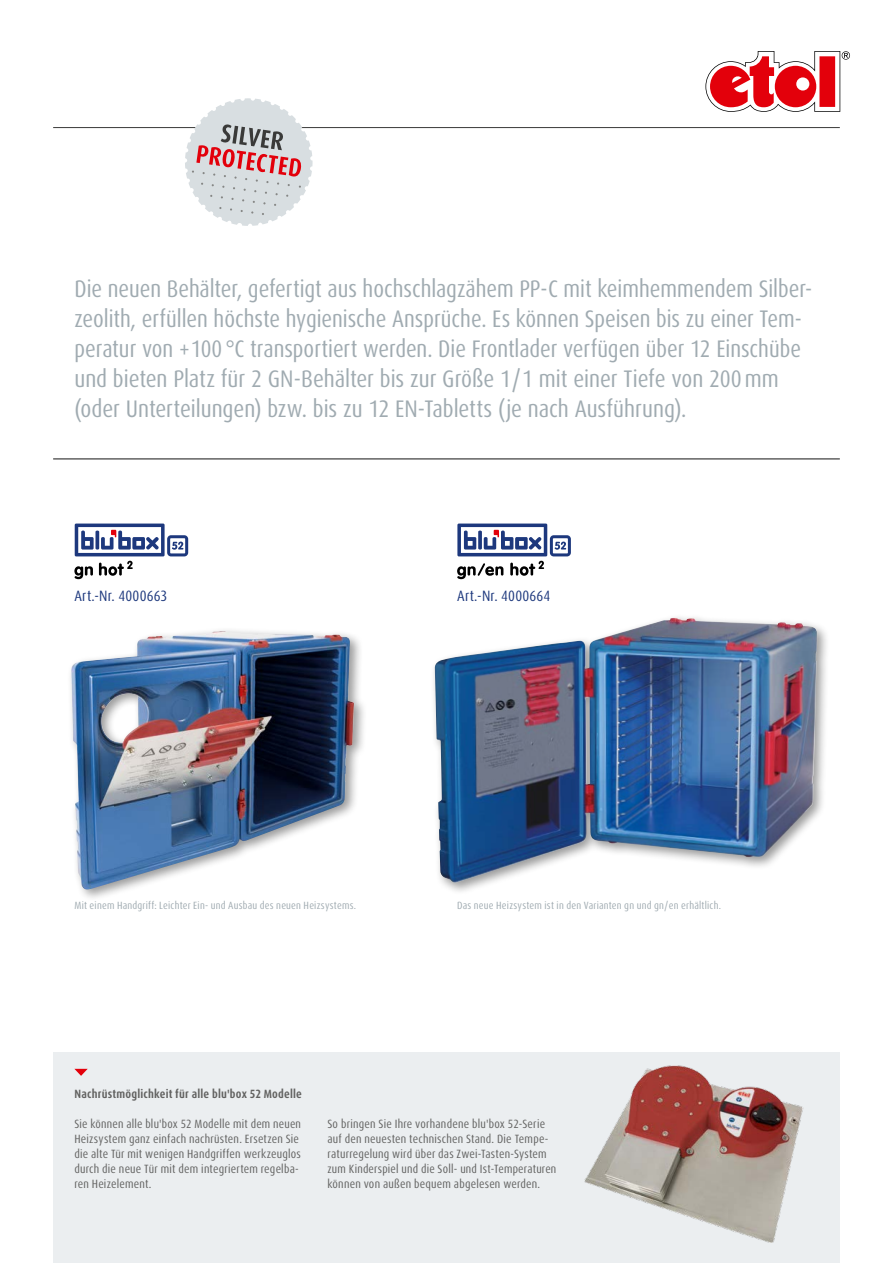
<style>
.page{position:relative;width:893px;height:1263px;background:#fff}
.page>*{position:absolute;margin:0;border:0;box-sizing:border-box;transform-origin:0 0}
.t1{font:condensed 24px/30px "Dax Pro";color:#a0abb1}
.t2{font:condensed 15px "Dax Pro";letter-spacing:.015em;color:#1d387d}
.t3{font:condensed 12px/15px "Dax Pro";letter-spacing:.015em;color:#626261}
.t4{font:700 condensed 12px "Dax Pro";letter-spacing:.015em;color:#626261}
.t5{font:condensed 10.5px "Dax Pro";letter-spacing:.02em;color:#a0abb1}
</style>
<div class="page">
<div style="left:430px;top:613px;width:401px;height:282px;background:#000;opacity:.4"></div>
<img style="left:435px;top:618px;width:382px;height:265px">
<div style="left:66px;top:626px;width:301px;height:276px;background:#000;opacity:.4"></div>
<img style="left:71px;top:631px;width:283px;height:259px">
<hr style="left:53px;top:127px;width:787px;height:1px;background:#3a3a39">
<svg style="left:705px;top:51px;width:145px;height:61px"></svg>
<svg style="left:185px;top:98px;width:128px;height:128px"></svg>
<div style="left:53px;top:1052px;width:787px;height:211px;background:#ebeef0"></div>
<svg style="left:74px;top:1069px;width:14px;height:7px"></svg>
<img style="left:585px;top:1066px;width:219px;height:177px">
<hr style="left:53px;top:458px;width:787px;height:2px;background:#626261">
<svg style="left:457px;top:523px;width:114px;height:56px"></svg>
<svg style="left:74px;top:523px;width:114px;height:56px"></svg>
<p class="t1" style="left:74px;top:274px;width:737px">Die neuen Behälter, gefertigt aus hochschlagzähem PP-C mit keimhemmendem Silber&shy;zeolith, erfüllen höchste hygienische Ansprüche. Es können Speisen bis zu einer Tem&shy;peratur von +100 °C transportiert werden. Die Frontlader verfügen über 12 Einschübe und bieten Platz für 2 GN-Behälter bis zur Größe 1/1 mit einer Tiefe von 200mm (oder Unterteilungen) bzw. bis zu 12 EN-Tabletts (je nach Ausführung).</p>
<p class="t2" style="left:74px;top:586px;width:95px">Art.-Nr. 4000663</p>
<p class="t2" style="left:457px;top:586px;width:95px">Art.-Nr. 4000664</p>
<p class="t5" style="left:74px;top:899px;width:283px">Mit einem Handgriff: Leichter Ein- und Ausbau des neuen Heizsystems.</p>
<p class="t5" style="left:457px;top:899px;width:265px">Das neue Heizsystem ist in den Varianten gn und gn/en erhältlich.</p>
<p class="t4" style="left:74px;top:1086px;width:229px">Nachrüstmöglichkeit für alle blu'box 52 Modelle</p>
<p class="t3" style="left:74px;top:1116px;width:228px">Sie können alle blu'box 52 Modelle mit dem neuen Heizsystem ganz einfach nachrüsten. Ersetzen Sie die alte Tür mit wenigen Handgriffen werkzeuglos durch die neue Tür mit dem integriertem regelba&shy;ren Heizelement.</p>
<p class="t3" style="left:327px;top:1116px;width:230px">So bringen Sie Ihre vorhandene blu'box 52-Serie auf den neuesten technischen Stand. Die Tempe&shy;raturregelung wird über das Zwei-Tasten-System zum Kinderspiel und die Soll- und Ist-Temperaturen können von außen bequem abgelesen werden.</p>
</div>
